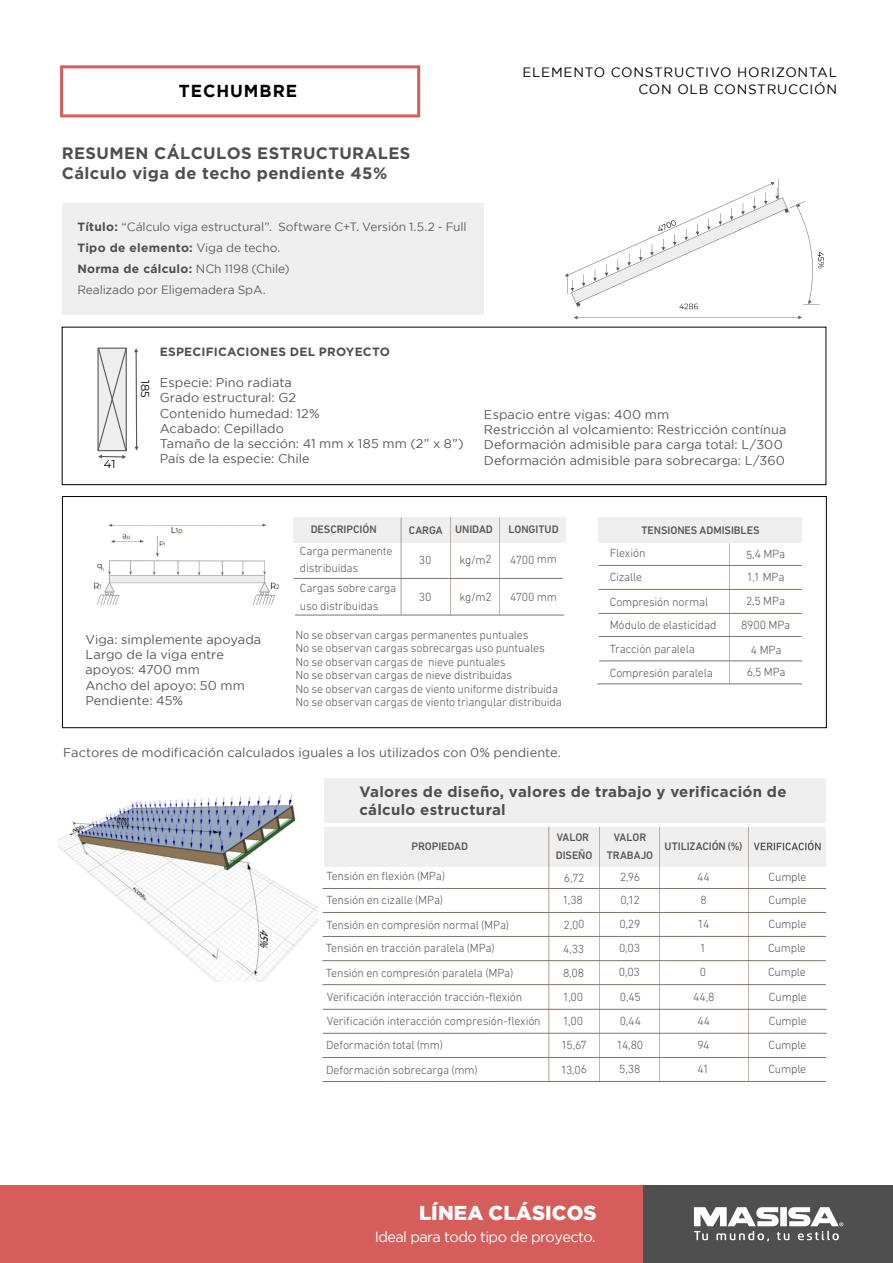
<style>
.page{position:relative;width:893px;height:1263px;background:#fff}
.page>*{position:absolute;margin:0;border:0;box-sizing:border-box;transform-origin:0 0}
.t1{font:900 20.1px "Gotham";letter-spacing:.005em;color:#fff}
.t2{font:700 17.25px "Gotham";letter-spacing:.055em;color:#000}
.t3{font:700 16.5px/19.8px "Gotham";letter-spacing:.02em;color:#4f4f4f}
.t4{font:700 15px/18px "Gotham";letter-spacing:.02em;color:#4f4f4f}
.t5{font:14.55px "Gotham";letter-spacing:-.04em;color:#fff}
.t6{font:13.5px/16.2px "Gotham";letter-spacing:.055em;color:#000;text-align:right}
.t7{font:12.75px/15.3px "Gotham";letter-spacing:.005em;color:#575756}
.t8{font:300 12px/22.5px "DIN Next LT Pro";letter-spacing:-.015em;color:#575756}
.t9{font:12px/21px "Gotham";letter-spacing:-.01em;color:#606060}
.t10{font:700 12px "Gotham";letter-spacing:.02em;color:#4f4f4f}
.t11{font:11.55px "Montserrat";color:#000}
.t12{font:11.4px "Montserrat";color:#000}
.t13{font:500 11.1px/17.4px "DIN Next LT Pro";letter-spacing:-.005em;color:#575756}
.s1{font-weight:700;color:#4f4f4f}
</style>
<div class="page">
<div style="left:1px;top:1185px;width:643px;height:78px;background:#d55e5b"></div>
<div style="left:644px;top:1185px;width:249px;height:78px;background:#4f4f4f"></div>
<svg style="left:694px;top:1207px;width:149px;height:34px"></svg>
<div style="left:60px;top:65px;width:360px;height:52px;border:3px solid #d55e5b"></div>
<div style="left:63px;top:203px;width:421px;height:112px;background:#efefef"></div>
<div style="left:598px;top:517px;width:204px;height:26px;background:#efefef"></div>
<hr style="left:599px;top:565px;width:203px;height:1px;background:#857465">
<hr style="left:599px;top:589px;width:203px;height:1px;background:#857465">
<hr style="left:599px;top:613px;width:203px;height:1px;background:#857465">
<hr style="left:599px;top:636px;width:203px;height:1px;background:#857465">
<hr style="left:730px;top:543px;width:1px;height:141px;background:#857465">
<div style="left:62px;top:496px;width:765px;height:232px;border:1px solid #000"></div>
<hr style="left:599px;top:661px;width:203px;height:1px;background:#857465">
<hr style="left:597px;top:684px;width:205px;height:1px;background:#857465">
<div style="left:293px;top:517px;width:273px;height:26px;background:#efefef"></div>
<hr style="left:294px;top:578px;width:269px;height:1px;background:#857465">
<hr style="left:295px;top:615px;width:269px;height:1px;background:#857465">
<hr style="left:401px;top:517px;width:1px;height:98px;background:#857465">
<hr style="left:450px;top:517px;width:1px;height:98px;background:#857465">
<hr style="left:500px;top:517px;width:1px;height:98px;background:#857465">
<div style="left:324px;top:826px;width:501px;height:40px;background:#efefef"></div>
<hr style="left:323px;top:888px;width:503px;height:1px;background:#857465">
<hr style="left:323px;top:912px;width:503px;height:1px;background:#857465">
<hr style="left:323px;top:936px;width:503px;height:1px;background:#857465">
<hr style="left:549px;top:826px;width:1px;height:255px;background:#857465">
<div style="left:324px;top:778px;width:501px;height:45px;background:#efefef"></div>
<hr style="left:600px;top:826px;width:1px;height:255px;background:#857465">
<hr style="left:660px;top:826px;width:1px;height:255px;background:#857465">
<hr style="left:748px;top:826px;width:1px;height:255px;background:#857465">
<svg style="left:754px;top:840px;width:67px;height:10px"></svg>
<hr style="left:322px;top:960px;width:504px;height:1px;background:#857465">
<hr style="left:322px;top:984px;width:504px;height:1px;background:#857465">
<hr style="left:323px;top:1009px;width:504px;height:1px;background:#857465">
<hr style="left:323px;top:1033px;width:504px;height:1px;background:#857465">
<hr style="left:323px;top:1057px;width:503px;height:1px;background:#857465">
<hr style="left:323px;top:1081px;width:503px;height:1px;background:#857465">
<img style="left:59px;top:794px;width:260px;height:187px">
<img style="left:565px;top:178px;width:260px;height:142px">
<div style="left:62px;top:327px;width:764px;height:158px;border:1px solid #000"></div>
<svg style="left:134px;top:348px;width:5px;height:103px"></svg>
<svg style="left:97px;top:347px;width:30px;height:112px;background:#d5d5d5"></svg>
<img style="left:93px;top:523px;width:187px;height:82px">
<h2 class="t2" style="left:179px;top:81px;width:120px">TECHUMBRE</h2>
<h3 class="t3" style="left:62px;top:143px;width:350px">RESUMEN CÁLCULOS ESTRUCTURALES<br>Cálculo viga de techo pendiente 45%</h3>
<p class="t9" style="left:77px;top:216px;width:391px"><span class="s1">Título:</span> “Cálculo viga estructural”. Software C+T. Versión 1.5.2 - Full <span class="s1">Tipo de elemento:</span> Viga de techo.<br><span class="s1">Norma de cálculo:</span> NCh 1198 (Chile)<br>Realizado por Eligemadera SpA.</p>
<p class="t6" style="left:522px;top:64px;width:316px">ELEMENTO CONSTRUCTIVO HORIZONTAL<br>CON OLB CONSTRUCCIÓN</p>
<p class="t12" style="left:104px;top:456px;width:13px">41</p>
<p class="t11" style="left:153px;top:380px;width:19px;rotate:90deg">185</p>
<p class="t10" style="left:160px;top:345px;width:232px">ESPECIFICACIONES DEL PROYECTO</p>
<p class="t7" style="left:160px;top:375px;width:305px">Especie: Pino radiata<br>Grado estructural: G2<br>Contenido humedad: 12%<br>Acabado: Cepillado<br>Tamaño de la sección: 41 mm x 185 mm (2” x 8”)<br>País de la especie: Chile</p>
<p class="t7" style="left:484px;top:406px;width:304px">Espacio entre vigas: 400 mm<br>Restricción al volcamiento: Restricción contínua Deformación admisible para carga total: L/300<br>Deformación admisible para sobrecarga: L/360</p>
<p class="t7" style="left:85px;top:631px;width:177px">Viga: simplemente apoyada<br>Largo de la viga entre apoyos: 4700 mm<br>Ancho del apoyo: 50 mm<br>Pendiente: 45%</p>
<p class="t13" style="left:311px;top:521px;width:68px">DESCRIPCIÓN</p>
<p class="t13" style="left:409px;top:521px;width:35px">CARGA</p>
<p class="t8" style="left:300px;top:542px;width:94px;line-height:17.4px">Carga permanente distribuidas</p>
<p class="t8" style="left:419px;top:548px;width:14px">30</p>
<p class="t8" style="left:419px;top:586px;width:14px">30</p>
<p class="t8" style="left:300px;top:580px;width:98px;line-height:17.4px">Cargas sobre carga uso distribuidas</p>
<p class="t13" style="left:455px;top:521px;width:39px">UNIDAD</p>
<p class="t8" style="left:460px;top:548px;width:34px">kg/m2</p>
<p class="t8" style="left:460px;top:586px;width:34px">kg/m2</p>
<p class="t13" style="left:508px;top:521px;width:52px">LONGITUD</p>
<p class="t8" style="left:510px;top:548px;width:48px">4700 mm</p>
<p class="t8" style="left:510px;top:586px;width:48px">4700 mm</p>
<p class="t8" style="left:295px;top:628px;width:268px;line-height:13.5px">No se observan cargas permanentes puntuales<br>No se observan cargas sobrecargas uso puntuales<br>No se observan cargas de nieve puntuales<br>No se observan cargas de nieve distribuidas<br>No se observan cargas de viento uniforme distribuida No se observan cargas de viento triangular distribuida</p>
<p class="t7" style="left:63px;top:745px;width:499px">Factores de modificación calculados iguales a los utilizados con 0% pendiente.</p>
<p class="t13" style="left:641px;top:521px;width:120px">TENSIONES ADMISIBLES</p>
<p class="t8" style="left:610px;top:541px;width:37px">Flexión</p>
<p class="t8" style="left:610px;top:565px;width:34px">Cizalle</p>
<p class="t8" style="left:610px;top:590px;width:100px">Compresión normal</p>
<p class="t8" style="left:610px;top:614px;width:108px">Módulo de elasticidad</p>
<p class="t8" style="left:746px;top:543px;width:41px">5,4 MPa<br>1,1 MPa</p>
<p class="t8" style="left:741px;top:589px;width:51px;line-height:23.9px;text-align:center">2,5 MPa<br>8900 MPa</p>
<p class="t8" style="left:610px;top:637px;width:105px;line-height:23.9px">Tracción paralela<br>Compresión paralela</p>
<p class="t8" style="left:747px;top:638px;width:41px;text-align:center">4 MPa<br>6,5 MPa</p>
<p class="t4" style="left:359px;top:782px;width:429px">Valores de diseño, valores de trabajo y verificación de cálculo estructural</p>
<p class="t13" style="left:607px;top:829px;width:48px;text-align:center">VALOR<br>TRABAJO</p>
<p class="t13" style="left:411px;top:837px;width:58px">PROPIEDAD</p>
<p class="t13" style="left:556px;top:829px;width:38px">VALOR<br>DISEÑO</p>
<p class="t13" style="left:664px;top:838px;width:80px">UTILIZACIÓN (%)</p>
<p class="t8" style="left:326px;top:864px;width:120px">Tensión en flexión (MPa)</p>
<p class="t8" style="left:326px;top:888px;width:118px">Tensión en cizalle (MPa)</p>
<p class="t8" style="left:562px;top:866px;width:24px">6,72<br>1,38</p>
<p class="t8" style="left:620px;top:866px;width:22px">2,96<br>0,12</p>
<p class="t8" style="left:697px;top:866px;width:14px">44<br>8</p>
<p class="t8" style="left:769px;top:866px;width:39px">Cumple<br>Cumple</p>
<p class="t8" style="left:326px;top:913px;width:184px">Tensión en compresión normal (MPa)</p>
<p class="t8" style="left:563px;top:913px;width:23px">2,00</p>
<p class="t8" style="left:619px;top:912px;width:23px">0,29</p>
<p class="t8" style="left:697px;top:912px;width:13px">14</p>
<p class="t8" style="left:768px;top:912px;width:39px">Cumple</p>
<p class="t8" style="left:326px;top:937px;width:170px">Tensión en tracción paralela (MPa)</p>
<p class="t8" style="left:563px;top:937px;width:23px">4,33</p>
<p class="t8" style="left:619px;top:936px;width:23px">0,03</p>
<p class="t8" style="left:700px;top:936px;width:8px">1</p>
<p class="t8" style="left:768px;top:936px;width:39px">Cumple</p>
<p class="t8" style="left:326px;top:961px;width:189px">Tensión en compresión paralela (MPa)</p>
<p class="t8" style="left:563px;top:961px;width:23px">8,08</p>
<p class="t8" style="left:619px;top:961px;width:23px">0,03</p>
<p class="t8" style="left:700px;top:961px;width:8px">0</p>
<p class="t8" style="left:768px;top:961px;width:39px">Cumple</p>
<p class="t8" style="left:327px;top:985px;width:197px">Verificación interacción tracción-flexión</p>
<p class="t8" style="left:563px;top:986px;width:22px">1,00</p>
<p class="t8" style="left:620px;top:985px;width:23px">0,45</p>
<p class="t8" style="left:693px;top:985px;width:23px">44,8</p>
<p class="t8" style="left:769px;top:985px;width:39px">Cumple</p>
<p class="t8" style="left:327px;top:1010px;width:216px">Verificación interacción compresión-flexión</p>
<p class="t8" style="left:563px;top:1010px;width:22px">1,00</p>
<p class="t8" style="left:620px;top:1009px;width:23px">0,44</p>
<p class="t8" style="left:697px;top:1009px;width:14px">44</p>
<p class="t8" style="left:769px;top:1009px;width:39px">Cumple</p>
<p class="t8" style="left:326px;top:1033px;width:118px">Deformación total (mm)</p>
<p class="t8" style="left:561px;top:1034px;width:27px">15,67</p>
<p class="t8" style="left:616px;top:1033px;width:28px">14,80</p>
<p class="t8" style="left:697px;top:1033px;width:14px">94</p>
<p class="t8" style="left:768px;top:1033px;width:39px">Cumple</p>
<p class="t8" style="left:326px;top:1058px;width:153px">Deformación sobrecarga (mm)</p>
<p class="t8" style="left:561px;top:1058px;width:28px">13,06</p>
<p class="t8" style="left:619px;top:1057px;width:23px">5,38</p>
<p class="t8" style="left:697px;top:1057px;width:13px">41</p>
<p class="t8" style="left:768px;top:1057px;width:39px">Cumple</p>
<h1 class="t1" style="left:419px;top:1199px;width:179px">LÍNEA CLÁSICOS</h1>
<p class="t5" style="left:375px;top:1229px;width:223px">Ideal para todo tipo de proyecto.</p>
</div>
